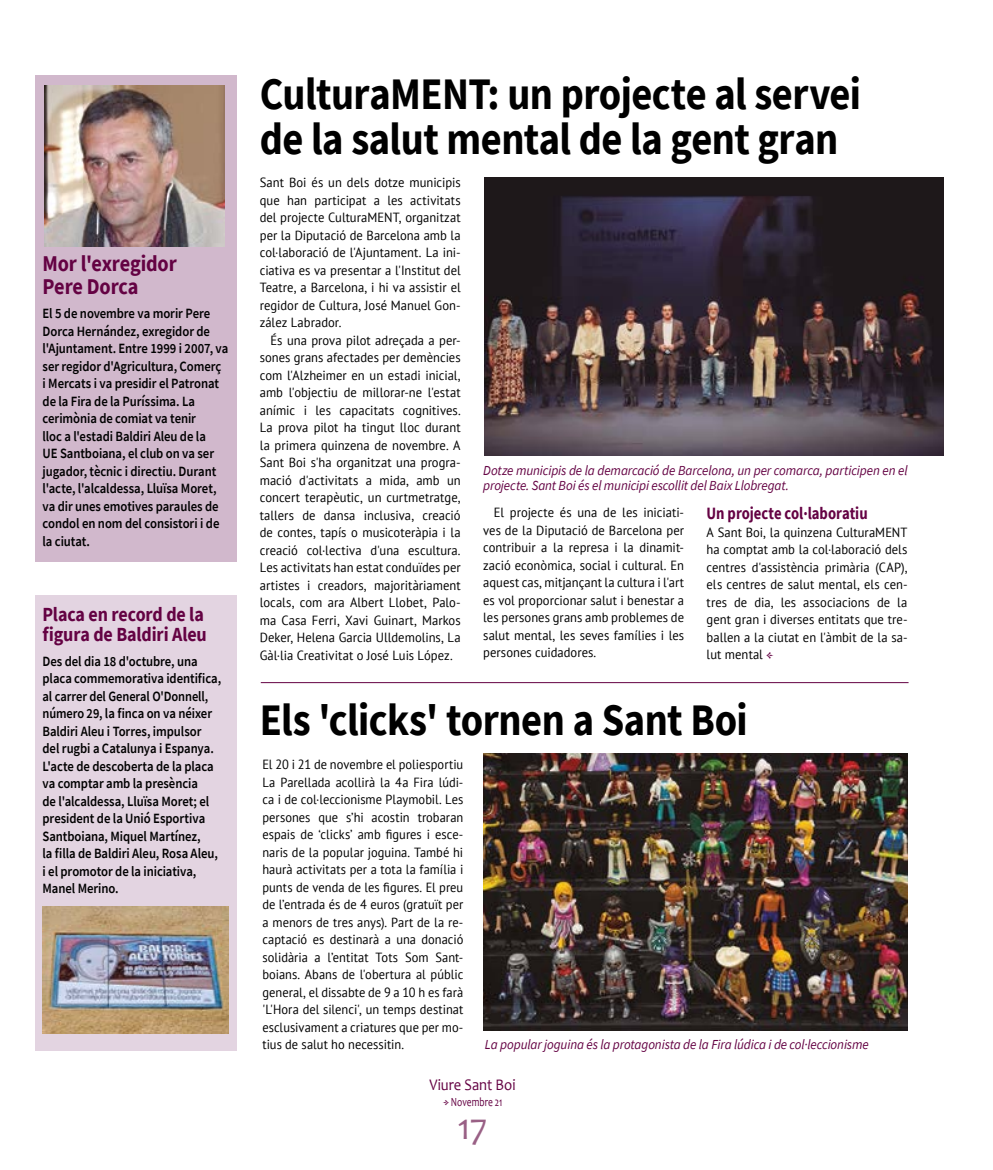
<style>
.page{position:relative;width:993px;height:1170px;background:#fff}
.page>*{position:absolute;margin:0;border:0;box-sizing:border-box;transform-origin:0 0}
.t1{font:700 45px/45px "Source Sans Pro";letter-spacing:-.015em;color:#000;scale:.9 1}
.t2{font:37.5px "Candara";color:#996085}
.t3{font:700 22.5px/22.5px "Source Sans Pro";letter-spacing:-.01em;color:#640243;scale:.9 1}
.t4{font:700 20px/20px "Source Sans Pro";letter-spacing:-.005em;color:#640243;scale:.9 1}
.t5{font:700 17.25px "Source Sans Pro";color:#640243;scale:.85 1}
.t6{font:16.25px "Candara";color:#640243;scale:.9 1}
.t7{font:600 14.12px/17.5px "Source Sans Pro";letter-spacing:-.005em;color:#000;scale:.9 1}
.t8{font:italic 13.75px/15px "Source Sans Pro";letter-spacing:-.01em;color:#640243;scale:.95 1}
.t9{font:13.25px/17.5px "PT Sans";color:#000;text-align:justify;scale:.95 1}
.t10{font:13.25px/17.5px "PT Sans";color:#000;text-align:justify;scale:.94 1}
.t11{font:12.5px "Candara";color:#640243;scale:.75 1}
.s1{color:#640243}
</style>
<div class="page">
<div style="left:35px;top:595px;width:202px;height:455px;background:#e3d4e1"></div>
<div style="left:35px;top:75px;width:202px;height:486px;background:#d1b8cc"></div>
<img style="left:484px;top:178px;width:459px;height:277px">
<img style="left:483px;top:753px;width:424px;height:277px">
<hr style="left:261px;top:682px;width:647px;height:1px;background:#640243">
<img style="left:45px;top:85px;width:180px;height:161px">
<img style="left:43px;top:906px;width:186px;height:127px">
<h3 class="t3" style="left:43px;top:252px;width:150px">Mor l'exregidor<br>Pere Dorca</h3>
<p class="t7" style="left:43px;top:305px;width:208px">El 5 de novembre va morir Pere<br>Dorca Hernández, exregidor de l'Ajuntament. Entre 1999 i 2007, va ser regidor d'Agricultura, Comerç<br>i Mercats i va presidir el Patronat de la Fira de la Puríssima. La cerimònia de comiat va tenir<br>lloc a l'estadi Baldiri Aleu de la<br>UE Santboiana, el club on va ser jugador, tècnic i directiu. Durant l'acte, l'alcaldessa, Lluïsa Moret, va dir unes emotives paraules de condol en nom del consistori i de la ciutat.</p>
<h3 class="t4" style="left:43px;top:604px;width:184px">Placa en record de la figura de Baldiri Aleu</h3>
<p class="t7" style="left:43px;top:652px;width:200px">Des del dia 18 d'octubre, una placa commemorativa identifica, al carrer del General O'Donnell, número 29, la finca on va néixer<br>Baldiri Aleu i Torres, impulsor del rugbi a Catalunya i Espanya.<br>L'acte de descoberta de la placa va comptar amb la presència<br>de l'alcaldessa, Lluïsa Moret; el president de la Unió Esportiva<br>Santboiana, Miquel Martínez,<br>la filla de Baldiri Aleu, Rosa Aleu, i el promotor de la iniciativa,<br>Manel Merino.</p>
<h1 class="t1" style="left:260px;top:71px;width:669px">CulturaMENT: un projecte al servei de la salut mental de la gent gran</h1>
<p class="t9" style="left:260px;top:173px;width:213px">Sant Boi és un dels dotze municipis que han participat a les activitats del projecte CulturaMENT, organitzat per la Diputació de Barcelona amb la col·laboració de l'Ajuntament. La ini&shy;ciativa es va presentar a l'Institut del Teatre, a Barcelona, i hi va assistir el regidor de Cultura, José Manuel Gon&shy;zález Labrador.</p>
<p class="t9" style="left:260px;top:331px;width:213px;text-indent:11px">És una prova pilot adreçada a per&shy;sones grans afectades per demències com l'Alzheimer en un estadi inicial, amb l'objectiu de millorar-ne l'estat anímic i les capacitats cognitives.<br>La prova pilot ha tingut lloc durant la primera quinzena de novembre. A Sant Boi s'ha organitzat una progra&shy;mació d'activitats a mida, amb un concert terapèutic, un curtmetratge, tallers de dansa inclusiva, creació de contes, tapís o musicoteràpia i la creació col·lectiva d'una escultura.<br>Les activitats han estat conduïdes per artistes i creadors, majoritàriament locals, com ara Albert Llobet, Palo&shy;ma Casa Ferri, Xavi Guinart, Markos Deker, Helena Garcia Ulldemolins, La Gàl·lia Creativitat o José Luis López.</p>
<p class="t8" style="left:483px;top:462px;width:448px">Dotze municipis de la demarcació de Barcelona, un per comarca, participen en el projecte. Sant Boi és el municipi escollit del Baix Llobregat.</p>
<p class="t9" style="left:483px;top:503px;width:213px;text-indent:11px">El projecte és una de les iniciati&shy;ves de la Diputació de Barcelona per contribuir a la represa i la dinamit&shy;zació econòmica, social i cultural. En aquest cas, mitjançant la cultura i l'art es vol proporcionar salut i benestar a les persones grans amb problemes de salut mental, les seves famílies i les persones cuidadores.</p>
<h3 class="t5" style="left:706px;top:501px;width:191px">Un projecte col·laboratiu</h3>
<p class="t9" style="left:706px;top:523px;width:213px">A Sant Boi, la quinzena CulturaMENT ha comptat amb la col·laboració dels centres d'assistència primària (CAP), els centres de salut mental, els cen&shy;tres de dia, les associacions de la gent gran i diverses entitats que tre&shy;ballen a la ciutat en l'àmbit de la sa&shy;lut mental <span class="s1">■</span></p>
<h1 class="t1" style="left:260px;top:697px;width:543px">Els 'clicks' tornen a Sant Boi</h1>
<p class="t10" style="left:262px;top:755px;width:215px">El 20 i 21 de novembre el poliesportiu La Parellada acollirà la 4a Fira lúdi&shy;ca i de col·leccionisme Playmobil. Les persones que s’hi acostin trobaran espais de ‘clicks’ amb figures i esce&shy;naris de la popular joguina. També hi haurà activitats per a tota la família i punts de venda de les figures. El preu de l’entrada és de 4 euros (gratuït per a menors de tres anys). Part de la re&shy;captació es destinarà a una donació solidària a l’entitat Tots Som Sant&shy;boians. Abans de l'obertura al públic general, el dissabte de 9 a 10 h es farà 'L'Hora del silenci', un temps destinat esclusivament a criatures que per mo&shy;tius de salut ho necessitin.</p>
<p class="t8" style="left:485px;top:1036px;width:405px">La popular joguina és la protagonista de la Fira lúdica i de col·leccionisme</p>
<p class="t6" style="left:429px;top:1073px;width:97px">Viure Sant Boi</p>
<p class="t11" style="left:451px;top:1094px;width:70px">Novembre 21</p>
<h2 class="t2" style="left:457px;top:1102px;width:31px">17</h2>
</div>
